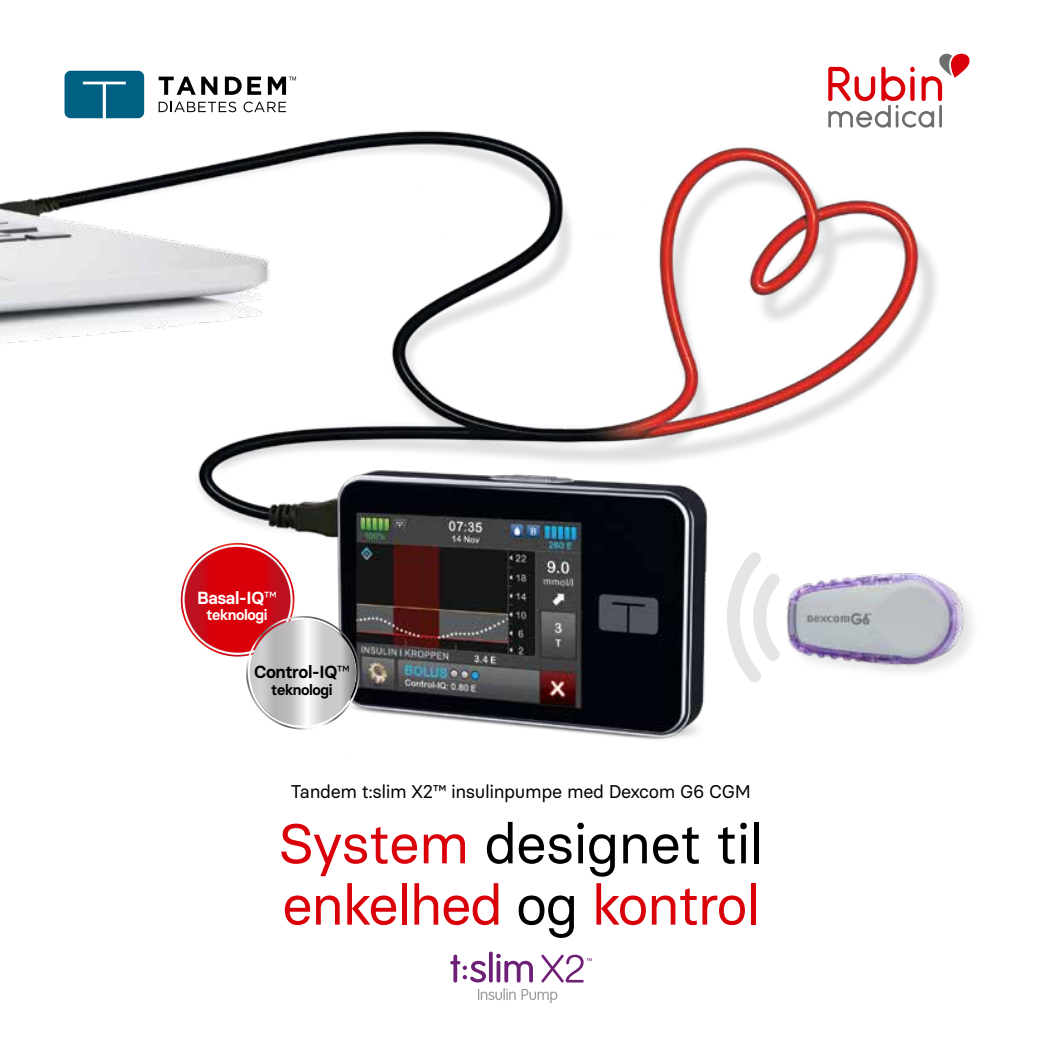
<style>
.page{position:relative;width:1042px;height:1042px;background:#fff}
.page>*{position:absolute;margin:0;border:0;box-sizing:border-box;transform-origin:0 0}
.t1{font:56px/61.2px "Basier Circle";letter-spacing:-.025em;color:#da0009}
.t2{font:18.38px "Basier Circle";letter-spacing:-.02em;color:#000}
.t3{font:600 17.5px "Basier Circle";letter-spacing:-.025em;color:#000}
.t4{font:600 17.5px "Basier Circle";letter-spacing:-.025em;color:#fff}
.t5{font:600 14.88px "Basier Circle";letter-spacing:-.025em;color:#fff}
.t6{font:600 14.88px "Basier Circle";letter-spacing:-.025em;color:#000}
.s1{font-weight:400}
.s2{color:#000}
</style>
<div class="page">
<img style="left:0;top:53px;width:964px;height:687px">
<svg style="left:828px;top:54px;width:142px;height:74px"></svg>
<hr style="left:939px;top:105px;width:3px;height:23px;background:#6e6e6e">
<svg style="left:181px;top:543px;width:179px;height:186px"></svg>
<svg style="left:250px;top:620px;width:106px;height:106px;background:#cdcccc"></svg>
<img style="left:791px;top:543px;width:182px;height:148px">
<svg style="left:726px;top:540px;width:65px;height:154px"></svg>
<svg style="left:65px;top:71px;width:79px;height:47px;background:#106a8b"></svg>
<svg style="left:159px;top:77px;width:58px;height:18px"></svg>
<svg style="left:225px;top:77px;width:36px;height:18px"></svg>
<svg style="left:159px;top:102px;width:77px;height:10px"></svg>
<svg style="left:243px;top:102px;width:43px;height:10px"></svg>
<svg style="left:268px;top:77px;width:28px;height:18px"></svg>
<svg style="left:478px;top:988px;width:79px;height:15px"></svg>
<svg style="left:450px;top:951px;width:83px;height:31px"></svg>
<svg style="left:541px;top:954px;width:51px;height:28px"></svg>
<p class="t4" style="left:197px;top:587px;width:81px">Basal-IQ<span class="s1">™</span></p>
<p class="t5" style="left:206px;top:606px;width:63px">teknologi</p>
<p class="t3" style="left:254px;top:661px;width:97px">Control-IQ<span class="s1">™</span></p>
<p class="t6" style="left:271px;top:680px;width:63px">teknologi</p>
<p class="t2" style="left:291px;top:780px;width:461px">Tandem t:slim X2™ insulinpumpe med Dexcom G6 CGM</p>
<h1 class="t1" style="left:278px;top:812px;width:486px">System <span class="s2">designet til </span>enkelhed <span class="s2">og</span> kontrol</h1>
</div>
